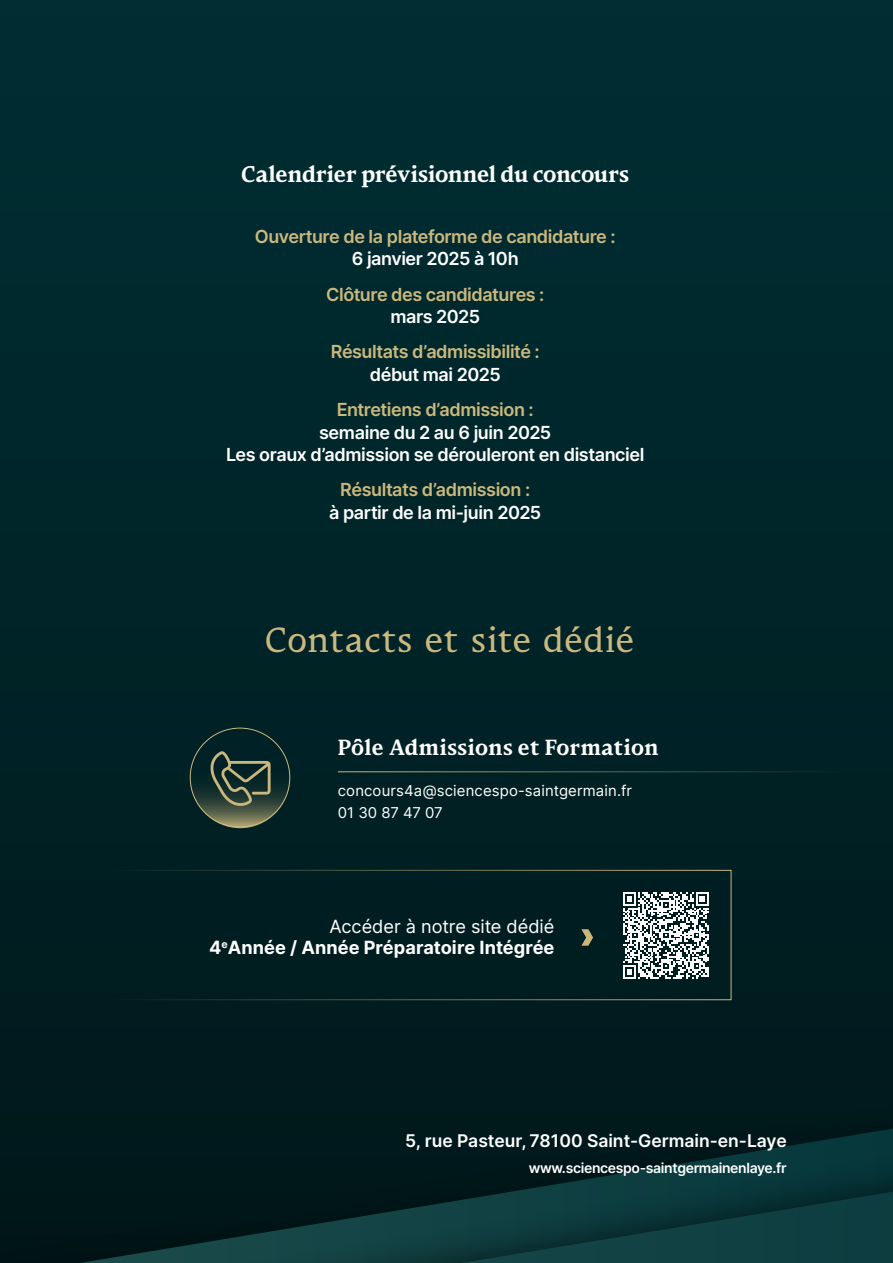
<style>
.page{position:relative;width:893px;height:1263px;background:#00262b}
.page>*{position:absolute;margin:0;border:0;box-sizing:border-box;transform-origin:0 0}
.t1{font:32.4px "Oree";letter-spacing:.025em;color:#cbb87e}
.t2{font:700 21px "Oree";color:#fff}
.t3{font:700 20.4px "Oree";letter-spacing:.025em;color:#fff}
.t4{font:700 18.15px/21.8px "Inter";color:#fff;text-align:right}
.t5{font:600 18px "Inter";letter-spacing:-.025em;color:#ccb87d}
.t6{font:600 18px/22.5px "Inter";letter-spacing:-.025em;color:#fff;text-align:center}
.t7{font:600 17.55px "Inter";color:#fff}
.t8{font:15px/21.8px "Inter";letter-spacing:.01em;color:#fff}
.t9{font:600 13.95px "Inter";letter-spacing:-.025em;color:#fff}
.s1{font-weight:400}
</style>
<div class="page">
<div style="left:0;top:961px;width:893px;height:302px;background:#001d1f"></div>
<div style="left:0;top:1011px;width:893px;height:252px;background:#000;opacity:.51"></div>
<svg style="left:461px;top:1191px;width:432px;height:72px;background:#0d3b3d"></svg>
<svg style="left:566px;top:929px;width:43px;height:20px"></svg>
<svg style="left:623px;top:892px;width:86px;height:86px"></svg>
<svg style="left:190px;top:728px;width:100px;height:100px"></svg>
<svg style="left:206px;top:745px;width:67px;height:67px"></svg>
<hr style="left:338px;top:771px;width:512px;height:1px;background:#cbb87e">
<p class="t2" style="left:242px;top:159px;width:389px">Calendrier prévisionnel du concours</p>
<p class="t5" style="left:255px;top:223px;width:362px">Ouverture de la plateforme de candidature :</p>
<p class="t6" style="left:352px;top:247px;width:168px">6 janvier 2025 à 10h</p>
<p class="t5" style="left:326px;top:281px;width:220px">Clôture des candidatures :</p>
<p class="t6" style="left:390px;top:305px;width:91px">mars 2025</p>
<p class="t5" style="left:331px;top:339px;width:211px">Résultats d’admissibilité :</p>
<p class="t6" style="left:370px;top:363px;width:132px">début mai 2025</p>
<p class="t5" style="left:337px;top:396px;width:199px">Entretiens d’admission :</p>
<p class="t6" style="left:226px;top:420px;width:420px">semaine du 2 au 6 juin 2025<br>Les oraux d’admission se dérouleront en distanciel</p>
<p class="t5" style="left:340px;top:477px;width:191px">Résultats d’admission :</p>
<p class="t6" style="left:329px;top:501px;width:213px">à partir de la mi-juin 2025</p>
<h1 class="t1" style="left:265px;top:617px;width:371px">Contacts et site dédié</h1>
<p class="t3" style="left:338px;top:733px;width:322px">Pôle Admissions et Formation</p>
<p class="t8" style="left:338px;top:779px;width:296px">concours4a@sciencespo-saintgermain.fr<br>01 30 87 47 07</p>
<p class="t4" style="left:209px;top:915px;width:347px"><span class="s1">Accéder à notre site dédié<br></span>4<sup>e</sup>Année / Année Préparatoire Intégrée</p>
<p class="t7" style="left:405px;top:1128px;width:383px">5, rue Pasteur, 78100 Saint-Germain-en-Laye</p>
<p class="t9" style="left:529px;top:1157px;width:259px">www.sciencespo-saintgermainenlaye.fr</p>
</div>
